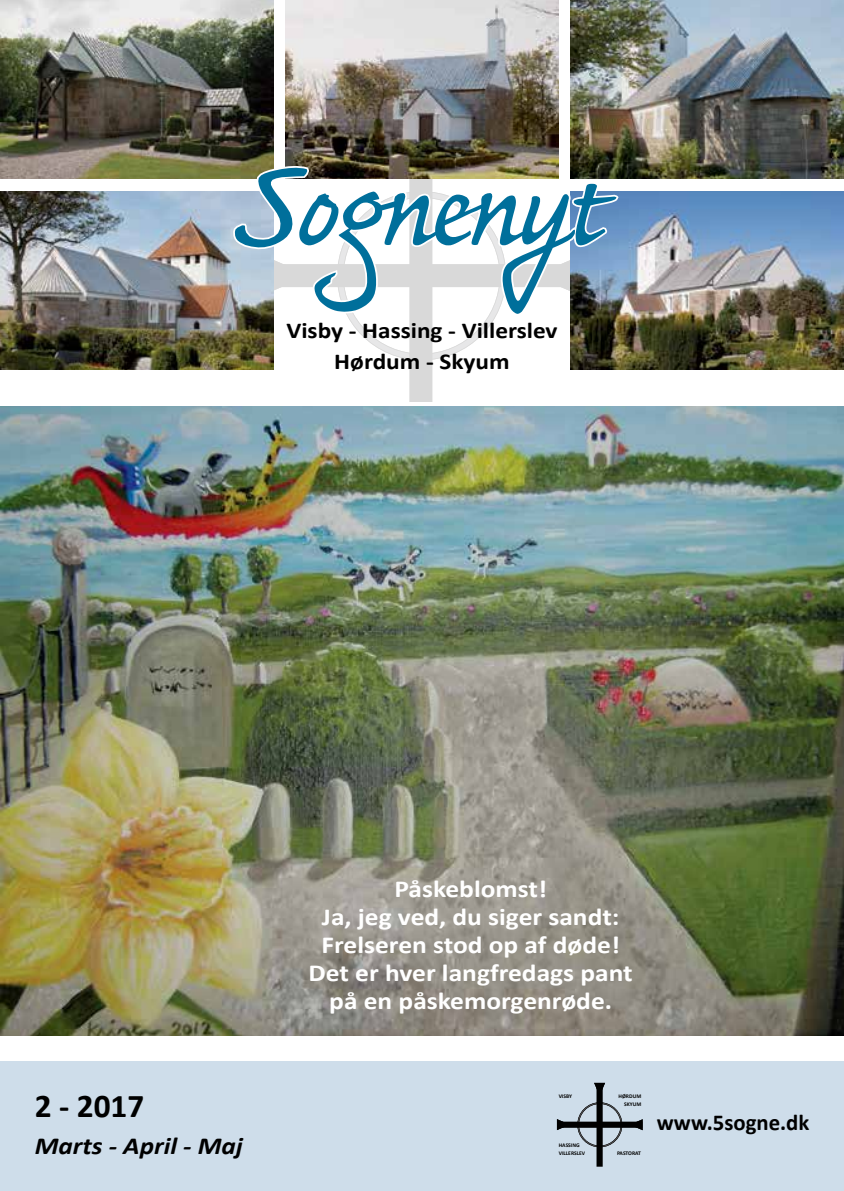
<style>
.page{position:relative;width:844px;height:1191px;background:#fff}
.page>*{position:absolute;margin:0;border:0;box-sizing:border-box;transform-origin:0 0}
.t1{font:113.75px "AI Bouwsma Script";color:#006f9b;scale:1.06 1}
.t2{font:700 33.25px "Calibri";color:#000}
.t3{font:700 24.5px/28px "Calibri";color:#fff;text-align:center;scale:1.12 1}
.t4{font:italic 700 24.5px "Calibri";color:#000;scale:1.11 1}
.t5{font:700 22.75px/31.5px "Calibri";color:#000;text-align:center;scale:1.11 1}
.t6{font:700 22.75px "Calibri";color:#000}
.t7{font:700 5.6px/8px "Calibri";color:#000;text-align:right}
</style>
<div class="page">
<div style="left:0;top:1062px;width:843px;height:129px;background:#ceddea"></div>
<div style="left:409px;top:120px;width:23px;height:282px;background:#d9d9d9"></div>
<img style="left:0;top:0;width:273px;height:179px">
<img style="left:0;top:191px;width:273px;height:179px">
<img style="left:285px;top:0;width:273px;height:119px">
<img style="left:570px;top:0;width:273px;height:179px">
<img style="left:570px;top:191px;width:273px;height:179px">
<img style="left:231px;top:119px;width:389px;height:241px">
<img style="left:0;top:406px;width:843px;height:629px">
<svg style="left:577px;top:1102px;width:45px;height:45px"></svg>
<div style="left:596px;top:1083px;width:6px;height:83px;background:#000"></div>
<svg style="left:594px;top:1082px;width:11px;height:13px"></svg>
<div style="left:558px;top:1121px;width:84px;height:6px;background:#000"></div>
<svg style="left:629px;top:1119px;width:13px;height:11px"></svg>
<svg style="left:556px;top:1119px;width:13px;height:11px"></svg>
<h1 class="t1" style="left:243px;top:139px;width:339px">Sognenyt</h1>
<p class="t5" style="left:286px;top:314px;width:246px">Visby - Hassing - Villerslev<br>Hørdum - Skyum</p>
<h2 class="t2" style="left:35px;top:1084px;width:111px">2 - 2017</h2>
<p class="t4" style="left:35px;top:1130px;width:189px">Marts - April - Maj</p>
<p class="t3" style="left:308px;top:874px;width:291px">Påskeblomst!<br>Ja, jeg ved, du siger sandt:<br>Frelseren stod op af døde!<br>Det er hver langfredags pant på en påskemorgenrøde.</p>
<p class="t7" style="left:558px;top:1091px;width:15px">VISBY</p>
<p class="t7" style="left:618px;top:1092px;width:24px">HØRDUM<br>SKYUM</p>
<p class="t7" style="left:558px;top:1141px;width:28px;text-align:left">HASSING<br>VILLERSLEV</p>
<p class="t7" style="left:617px;top:1149px;width:25px">PASTORAT</p>
<p class="t6" style="left:656px;top:1107px;width:154px">www.5sogne.dk</p>
</div>
